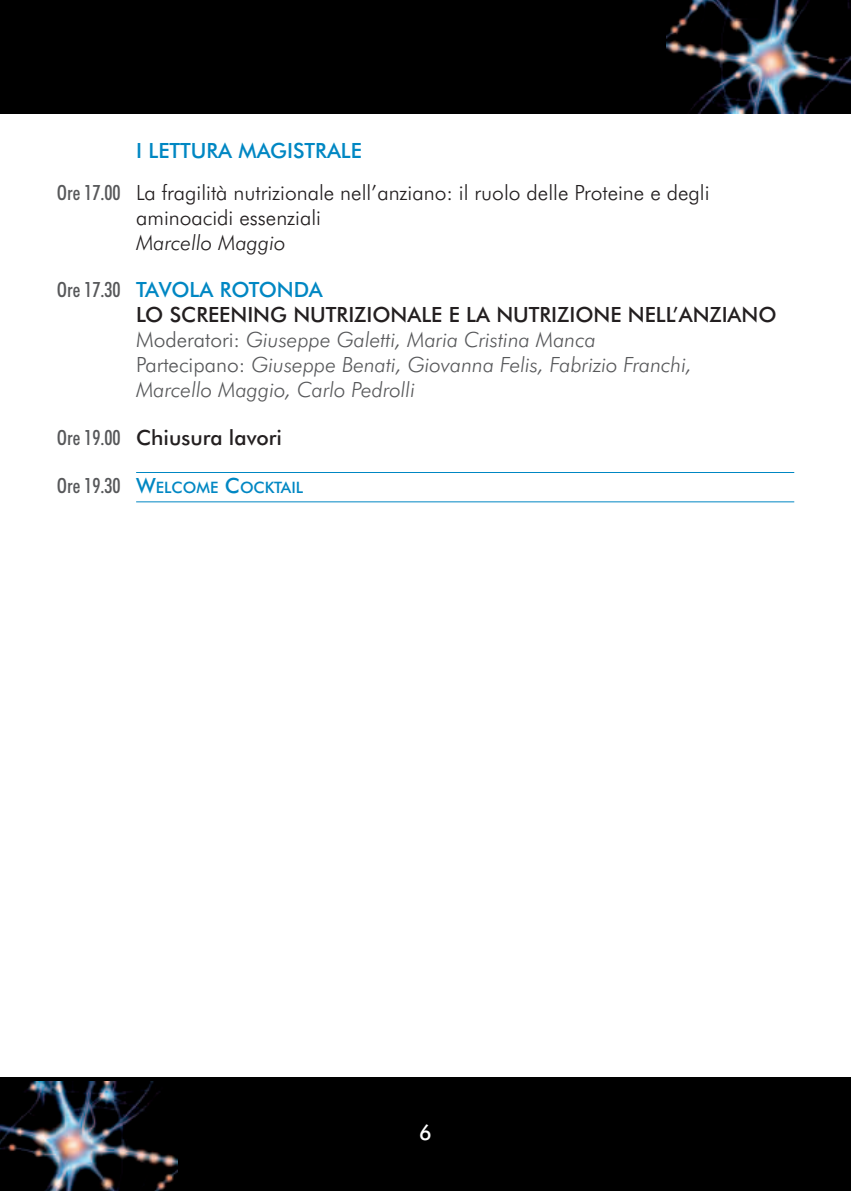
<style>
.page{position:relative;width:851px;height:1191px;background:#fff}
.page>*{position:absolute;margin:0;border:0;box-sizing:border-box;transform-origin:0 0}
.t1{font:italic 300 21px/25px "Futura BT";color:#57585a}
.t2{font:300 21px/42px "Futura BT";color:#231f20}
.t3{font:500 21px "Futura BT";color:#231f20}
.t4{font:italic 300 21px "Futura BT";color:#231f20}
.t5{font:500 21px "Futura BT";color:#fff}
.t6{font:500 15.8px "Futura BT";color:#0087c3}
.s1{font-weight:500;color:#0087c3}
.s2{font-weight:500;font-stretch:condensed;color:#57585a}
.s3{font-weight:500;font-style:normal;font-stretch:condensed}
.s4{font-weight:500;font-style:normal;color:#0087c3}
.s5{font-weight:500;font-style:normal;color:#231f20}
.s6{font-style:normal}
.s7{font-stretch:condensed;color:#57585a}
.s8{font-stretch:condensed;font-size:21px;color:#57585a}
.s9{font-size:21px}
</style>
<div class="page">
<div style="left:0;top:0;width:850px;height:113px;background:#000"></div>
<img style="left:666px;top:0;width:184px;height:113px">
<div style="left:0;top:1077px;width:850px;height:114px;background:#000"></div>
<img style="left:0;top:1082px;width:177px;height:109px">
<hr style="left:136px;top:472px;width:658px;height:1px;background:#0087c3">
<hr style="left:136px;top:501px;width:658px;height:1px;background:#0087c3">
<p class="t2" style="left:57px;top:131px;width:654px;text-indent:79px"><span class="s1">I LETTURA MAGISTRALE<br></span><span class="s2">Ore 17.00</span> La fragilità nutrizionale nell’anziano: il ruolo delle Proteine e degli</p>
<p class="t2" style="left:136px;top:198px;width:186px">aminoacidi essenziali</p>
<p class="t4" style="left:136px;top:234px;width:151px">Marcello Maggio</p>
<p class="t1" style="left:136px;top:279px;width:641px;text-indent:-79px"><span class="s3">Ore 17.30</span> <span class="s4">TAVOLA ROTONDA<br></span><span class="s5">LO SCREENING NUTRIZIONALE E LA NUTRIZIONE NELL’ANZIANO </span><span class="s6">Moderatori:</span> Giuseppe Galetti, Maria Cristina Manca<br><span class="s6">Partecipano:</span> Giuseppe Benati, Giovanna Felis, Fabrizio Franchi,<br>Marcello Maggio, Carlo Pedrolli</p>
<p class="t3" style="left:57px;top:429px;width:227px"><span class="s7">Ore 19.00</span> Chiusura lavori</p>
<p class="t6" style="left:57px;top:481px;width:248px"><span class="s8">Ore 19.30</span> <span class="s9">W</span>ELCOME <span class="s9">C</span>OCKTAIL</p>
<p class="t5" style="left:419px;top:1124px;width:14px">6</p>
</div>
